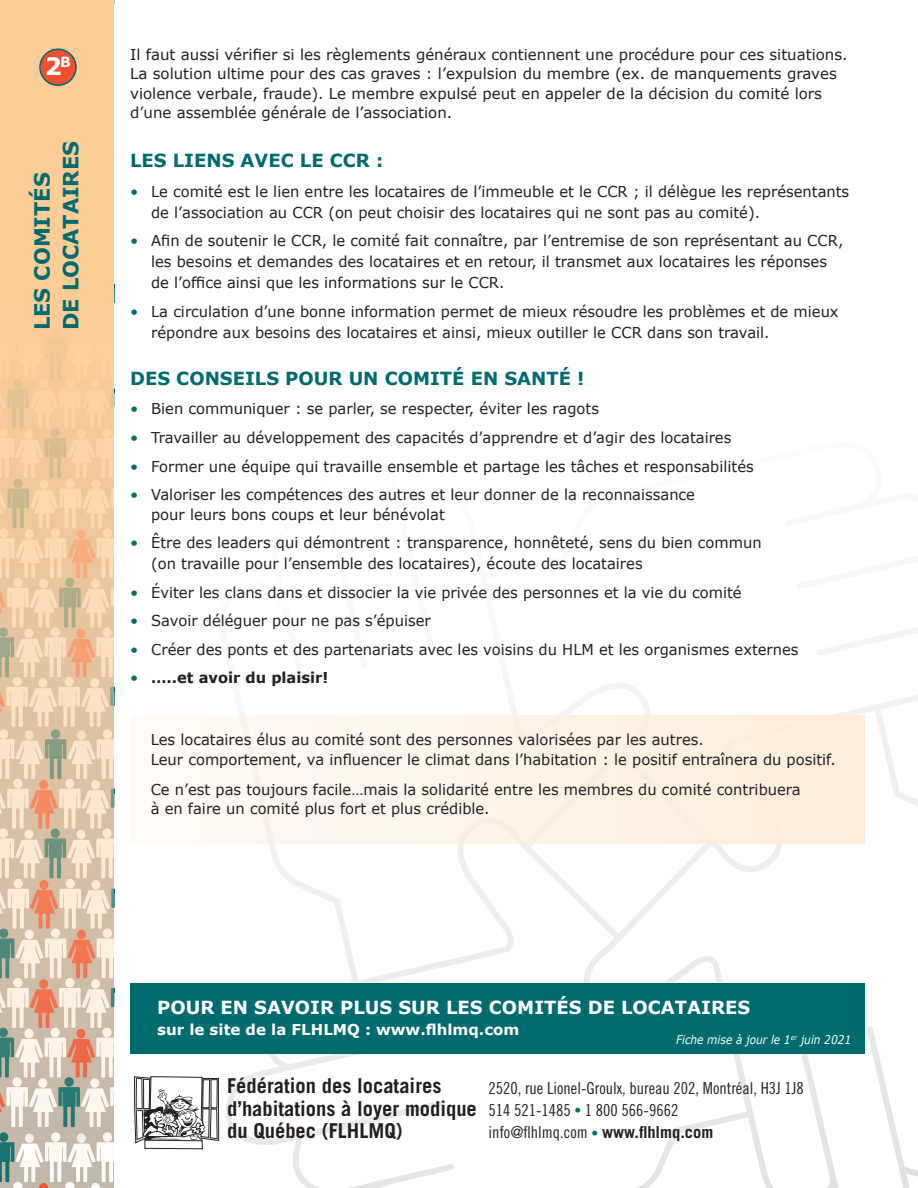
<style>
.page{position:relative;width:918px;height:1188px;background:#fff}
.page>*{position:absolute;margin:0;border:0;box-sizing:border-box;transform-origin:0 0}
.t1{font:700 24px "Verdana";color:#fff}
.t2{font:700 21px "Verdana";color:#006b6e}
.t3{font:700 20.55px "Trade Gothic";color:#231f20}
.t4{font:700 18px "Verdana";color:#006b6e}
.t5{font:700 18px "Verdana";color:#fff}
.t6{font:16.5px "Trade Gothic Cond Eighteen";color:#231f20}
.t7{font:15px/19.5px "Verdana";color:#231f20}
.t8{font:700 15px "Verdana";color:#fff}
.t9{font:700 15px "Verdana";color:#231f20}
.t10{font:italic 12px "Verdana";color:#fff;scale:.88 1}
.s1{color:#006b6e}
.s2{font-weight:400;color:#006b6e}
.s3{font-size:13.5px;color:#006b6e}
.s4{font-family:"Trade Gothic";font-weight:700}
</style>
<div class="page">
<svg style="left:218px;top:628px;width:699px;height:559px"></svg>
<svg style="left:0;top:75px;width:114px;height:1057px"></svg>
<div style="left:40px;top:49px;width:36px;height:36px;background:#ef5032;border-radius:50%"></div>
<div style="left:39px;top:48px;width:38px;height:38px;border:2px solid #006b6e;border-radius:50%"></div>
<div style="left:130px;top:982px;width:735px;height:71px;background:#006b6e"></div>
<svg style="left:134px;top:1075px;width:85px;height:73px"></svg>
<div style="left:130px;top:714px;width:734px;height:129px;background:linear-gradient(to right,#fefbf7,#feedd9)"></div>
<svg style="left:0;top:0;width:114px;height:75px"></svg>
<svg style="left:0;top:1132px;width:114px;height:56px"></svg>
<p class="t1" style="left:45px;top:49px;width:27px">2<sup>B</sup></p>
<p class="t2" style="left:27px;top:330px;width:158px;rotate:-90deg">Les comités</p>
<p class="t2" style="left:56px;top:330px;width:188px;rotate:-90deg">de locataires</p>
<p class="t7" style="left:130px;top:45px;width:719px">Il faut aussi vérifier si les règlements généraux contiennent une procédure pour ces situations.<br>La solution ultime pour des cas graves : l’expulsion du membre (ex. de manquements graves violence verbale, fraude). Le membre expulsé peut en appeler de la décision du comité lors d’une assemblée générale de l’association.</p>
<p class="t4" style="left:130px;top:148px;width:255px">LES LIENS AVEC LE CCR :</p>
<p class="t7" style="left:130px;top:181px;width:720px"><span class="s1">•</span> Le comité est le lien entre les locataires de l’immeuble et le CCR ; il délègue les représentants</p>
<p class="t7" style="left:151px;top:202px;width:610px">de l’association au CCR (on peut choisir des locataires qui ne sont pas au comité).</p>
<p class="t7" style="left:130px;top:231px;width:714px"><span class="s1">•</span> Afin de soutenir le CCR, le comité fait connaître, par l’entremise de son représentant au CCR,</p>
<p class="t7" style="left:151px;top:252px;width:677px">les besoins et demandes des locataires et en retour, il transmet aux locataires les réponses</p>
<p class="t7" style="left:151px;top:273px;width:355px">de l’office ainsi que les informations sur le CCR.</p>
<p class="t7" style="left:130px;top:301px;width:710px"><span class="s1">•</span> La circulation d’une bonne information permet de mieux résoudre les problèmes et de mieux</p>
<p class="t7" style="left:151px;top:322px;width:620px">répondre aux besoins des locataires et ainsi, mieux outiller le CCR dans son travail.</p>
<p class="t4" style="left:130px;top:366px;width:456px">DES CONSEILS POUR UN COMITÉ EN SANTÉ !</p>
<p class="t7" style="left:130px;top:399px;width:470px"><span class="s1">•</span> Bien communiquer : se parler, se respecter, éviter les ragots</p>
<p class="t7" style="left:130px;top:427px;width:602px"><span class="s1">•</span> Travailler au développement des capacités d’apprendre et d’agir des locataires</p>
<p class="t7" style="left:130px;top:456px;width:625px"><span class="s1">•</span> Former une équipe qui travaille ensemble et partage les tâches et responsabilités</p>
<p class="t7" style="left:130px;top:484px;width:566px"><span class="s1">•</span> Valoriser les compétences des autres et leur donner de la reconnaissance</p>
<p class="t7" style="left:151px;top:504px;width:295px">pour leurs bons coups et leur bénévolat</p>
<p class="t7" style="left:151px;top:532px;width:612px;line-height:21px;text-indent:-21px"><span class="s1">•</span> Être des leaders qui démontrent : transparence, honnêteté, sens du bien commun (on travaille pour l’ensemble des locataires), écoute des locataires</p>
<p class="t7" style="left:130px;top:582px;width:613px"><span class="s1">•</span> Éviter les clans dans et dissocier la vie privée des personnes et la vie du comité</p>
<p class="t7" style="left:130px;top:610px;width:302px"><span class="s1">•</span> Savoir déléguer pour ne pas s’épuiser</p>
<p class="t7" style="left:130px;top:639px;width:670px"><span class="s1">•</span> Créer des ponts et des partenariats avec les voisins du HLM et les organismes externes</p>
<p class="t9" style="left:130px;top:667px;width:200px"><span class="s2">•</span> …..et avoir du plaisir!</p>
<p class="t7" style="left:151px;top:729px;width:554px">Les locataires élus au comité sont des personnes valorisées par les autres.</p>
<p class="t7" style="left:151px;top:749px;width:686px">Leur comportement, va influencer le climat dans l’habitation : le positif entraînera du positif.</p>
<p class="t7" style="left:151px;top:779px;width:651px">Ce n’est pas toujours facile…mais la solidarité entre les membres du comité contribuera à en faire un comité plus fort et plus crédible.</p>
<p class="t5" style="left:157px;top:994px;width:256px">POUR EN SAVOIR PLUS sur</p>
<p class="t5" style="left:446px;top:994px;width:13px">les</p>
<p class="t5" style="left:489px;top:994px;width:15px">comités</p>
<p class="t5" style="left:587px;top:994px;width:48px">de locataires</p>
<p class="t8" style="left:157px;top:1019px;width:363px">sur le site de la FLHLMQ : www.flhlmq.com</p>
<p class="t10" style="left:676px;top:1031px;width:200px">Fiche mise à jour le 1<sup>er</sup> juin 2021</p>
<p class="t3" style="left:227px;top:1073px;width:216px">Fédération des locataires</p>
<p class="t3" style="left:227px;top:1095px;width:251px">d’habitations à loyer modique</p>
<p class="t3" style="left:227px;top:1117px;width:177px">du Québec (FLHLMQ)</p>
<p class="t6" style="left:488px;top:1078px;width:317px">2520, rue Lionel-Groulx, bureau 202, Montréal, H3J 1J8</p>
<p class="t6" style="left:488px;top:1100px;width:191px">514 521-1485 <span class="s3">•</span> 1 800 566-9662</p>
<p class="t6" style="left:488px;top:1122px;width:226px">info@flhlmq.com <span class="s3">•</span> <span class="s4">www.flhlmq.com</span></p>
</div>
